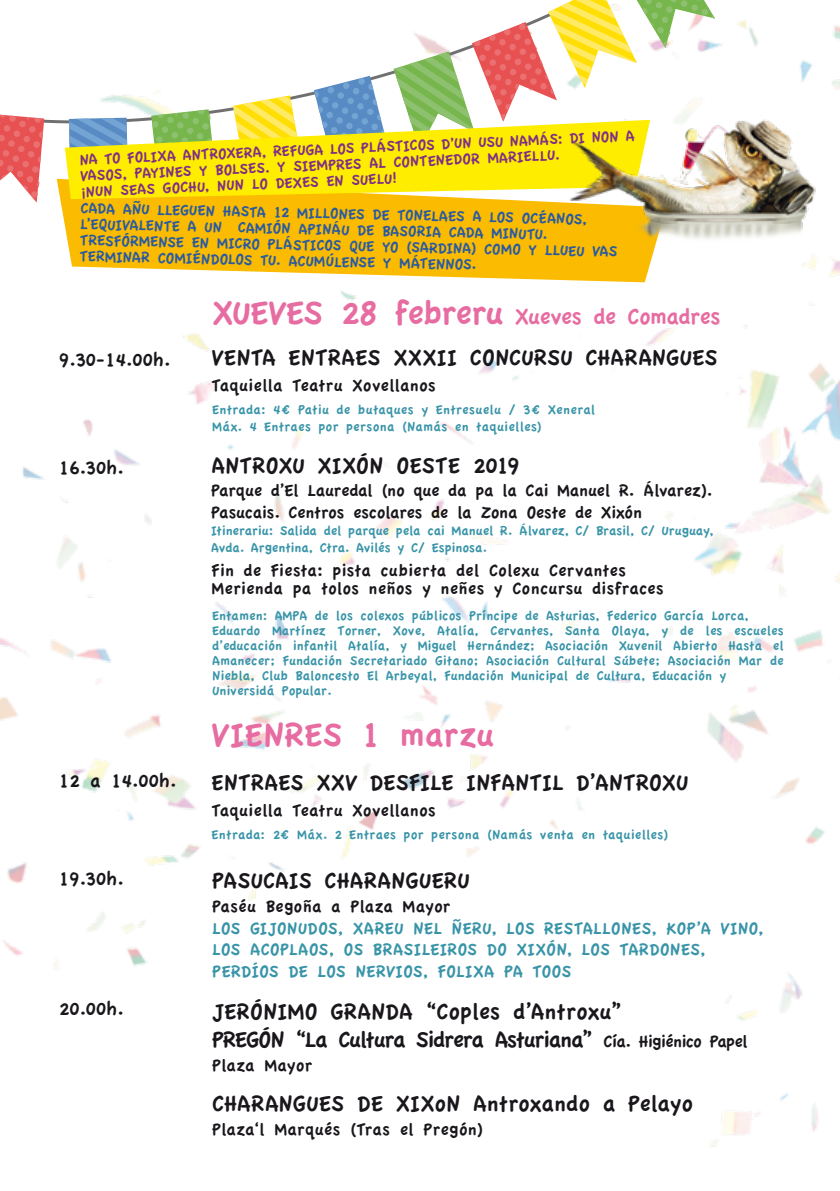
<style>
.page{position:relative;width:840px;height:1191px;background:#fff}
.page>*{position:absolute;margin:0;border:0;box-sizing:border-box;transform-origin:0 0}
.t1{font:36px "Apple Casual";color:#e76ca1}
.t2{font:24px "Apple Casual";letter-spacing:.005em;color:#1a171c}
.t3{font:24px/28.8px "Apple Casual";letter-spacing:-.04em;color:#1a171c}
.t4{font:24px "Apple Casual";letter-spacing:-.03em;color:#e76ca1}
.t5{font:20px "Apple Casual";color:#1a171c}
.t6{font:18px/18px "Apple Casual";color:#1a171c}
.t7{font:18px/21.6px "Apple Casual";letter-spacing:.015em;color:#3894a8}
.t8{font:18px/21.6px "Apple Casual";letter-spacing:-.02em;color:#1a171c}
.t9{font:16px/16px "Apple Casual";color:#295aa2}
.t10{font:16px/15.4px "Apple Casual";color:#802f86}
.t11{font:14px/15px "Apple Casual";color:#3894a8}
.t12{font:14px "Apple Casual";letter-spacing:.02em;color:#3894a8}
.s1{font-size:36px}
.s2{font-size:18px}
</style>
<div class="page">
<img style="left:0;top:26px;width:840px;height:1121px">
<svg style="left:0;top:17px;width:754px;height:106px"></svg>
<svg style="left:0;top:113px;width:44px;height:89px"></svg>
<svg style="left:233px;top:95px;width:72px;height:25px"></svg>
<svg style="left:151px;top:109px;width:67px;height:11px"></svg>
<svg style="left:69px;top:118px;width:59px;height:2px"></svg>
<svg style="left:314px;top:0;width:400px;height:120px"></svg>
<svg style="left:57px;top:179px;width:608px;height:103px;fill:#fabb00"></svg>
<svg style="left:65px;top:120px;width:500px;height:79px;fill:#ffed00"></svg>
<img style="left:565px;top:111px;width:263px;height:138px">
<img style="left:833px;top:497px;width:6px;height:138px">
<p class="t10" style="left:79px;top:155px;width:557px;rotate:-3deg">NA TO FOLIXA ANTROXERA, REFUGA LOS PLÁSTICOS D’UN USU NAMÁS: DI NON A<br>VASOS, PAYINES Y BOLSES. Y SIEMPRES AL CONTENEDOR MARIELLU.<br>¡NUN SEAS GOCHU, NUN LO DEXES EN SUELU!</p>
<p class="t9" style="left:81px;top:201px;width:539px;rotate:1deg">CADA AÑU LLEGUEN HASTA 12 MILLONES DE TONELAES A LOS OCÉANOS, L’EQUIVALENTE A UN CAMIÓN APINÁU DE BASORIA CADA MINUTU.<br>TRESFÓRMENSE EN MICRO PLÁSTICOS QUE YO (SARDINA) COMO Y LLUEU VAS TERMINAR COMIÉNDOLOS TU. ACUMÚLENSE Y MÁTENNOS.</p>
<h2 class="t4" style="left:212px;top:304px;width:509px"><span class="s1">XUEVES 28 febreru</span> Xueves de Comadres</h2>
<h3 class="t5" style="left:59px;top:348px;width:113px">9.30-14.00h.</h3>
<h2 class="t2" style="left:211px;top:345px;width:507px">VENTA ENTRAES XXXII CONCURSU CHARANGUES</h2>
<p class="t6" style="left:211px;top:377px;width:225px">Taquiella Teatru Xovellanos</p>
<p class="t11" style="left:212px;top:402px;width:384px;line-height:16.8px">Entrada: 4€ Patiu de butaques y Entresuelu / 3€ Xeneral<br>Máx. 4 Entraes por persona (Namás en taquielles)</p>
<h3 class="t5" style="left:59px;top:457px;width:66px">16.30h.</h3>
<h2 class="t2" style="left:211px;top:453px;width:309px">ANTROXU XIXÓN OESTE 2019</h2>
<p class="t8" style="left:211px;top:480px;width:502px">Parque d’El Lauredal (no que da pa la Cai Manuel R. Álvarez).<br>Pasucais. Centros escolares de la Zona Oeste de Xixón</p>
<p class="t11" style="left:211px;top:522px;width:503px;line-height:16.8px">Itinerariu: Salida del parque pela cai Manuel R. Álvarez, C/ Brasil, C/ Uruguay,<br>Avda. Argentina, Ctra. Avilés y C/ Espinosa.</p>
<p class="t6" style="left:211px;top:561px;width:453px">Fin de Fiesta: pista cubierta del Colexu Cervantes<br>Merienda pa tolos neños y neñes y Concursu disfraces</p>
<p class="t11" style="left:212px;top:608px;width:572px">Entamen: AMPA de los colexos públicos Príncipe de Asturias, Federico García Lorca, Eduardo Martínez Torner, Xove, Atalía, Cervantes, Santa Olaya, y de les escueles d’educación infantil Atalía, y Miguel Hernández; Asociación Xuvenil Abierto Hasta el Amanecer; Fundación Secretariado Gitano; Asociación Cultural Súbete; Asociación Mar de Niebla, Club Baloncesto El Arbeyal, Fundación Municipal de Cultura, Educación y Universidá Popular.</p>
<h1 class="t1" style="left:211px;top:715px;width:284px">VIENRES 1 marzu</h1>
<h3 class="t5" style="left:59px;top:769px;width:119px">12 a 14.00h.</h3>
<h2 class="t2" style="left:211px;top:769px;width:478px">ENTRAES XXV DESFILE INFANTIL D’ANTROXU</h2>
<p class="t6" style="left:211px;top:802px;width:225px">Taquiella Teatru Xovellanos</p>
<p class="t12" style="left:211px;top:826px;width:458px">Entrada: 2€ Máx. 2 Entraes por persona (Namás venta en taquielles)</p>
<h3 class="t5" style="left:59px;top:867px;width:66px">19.30h.</h3>
<h3 class="t5" style="left:59px;top:998px;width:66px">20.00h.</h3>
<h2 class="t2" style="left:212px;top:867px;width:259px">PASUCAIS CHARANGUERU</h2>
<p class="t6" style="left:212px;top:898px;width:240px">Paséu Begoña a Plaza Mayor</p>
<p class="t7" style="left:212px;top:918px;width:552px">LOS GIJONUDOS, XAREU NEL ÑERU, LOS RESTALLONES, KOP’A VINO,<br>LOS ACOPLAOS, OS BRASILEIROS DO XIXÓN, LOS TARDONES,<br>PERDÍOS DE LOS NERVIOS, FOLIXA PA TOOS</p>
<h2 class="t3" style="left:212px;top:997px;width:537px">JERÓNIMO GRANDA “Coples d’Antroxu”<br>PREGÓN “La Cultura Sidrera Asturiana” <span class="s2">Cía. Higiénico Papel</span></h2>
<p class="t6" style="left:212px;top:1057px;width:102px">Plaza Mayor</p>
<h2 class="t2" style="left:212px;top:1090px;width:482px">CHARANGUES DE XIXoN Antroxando a Pelayo</h2>
<p class="t6" style="left:212px;top:1120px;width:272px">Plaza‘l Marqués (Tras el Pregón)</p>
</div>
